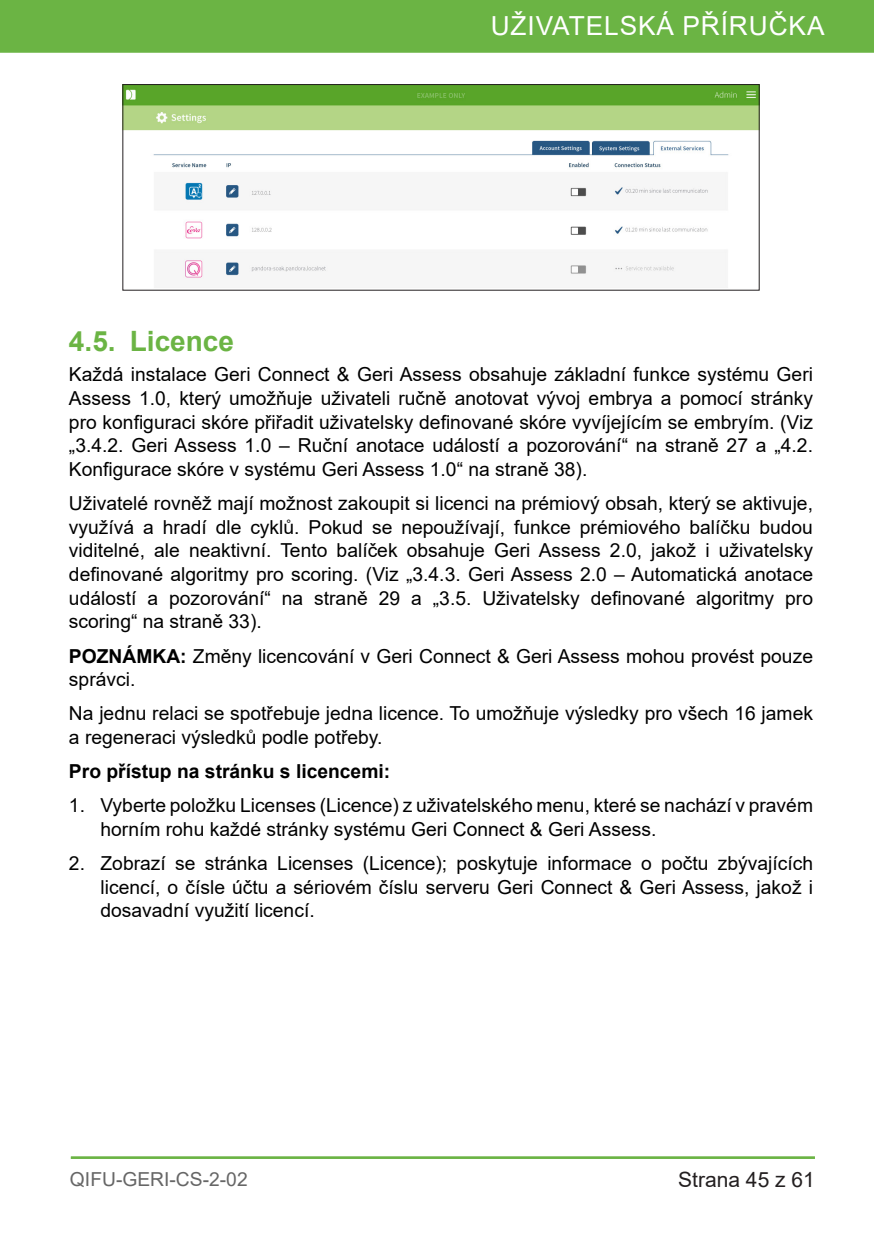
<style>
.page{position:relative;width:874px;height:1241px;background:#fff}
.page>*{position:absolute;margin:0;border:0;box-sizing:border-box;transform-origin:0 0}
.t1{font:700 28px "Arial";color:#6bb444}
.t2{font:26.25px "Arial";letter-spacing:.035em;color:#fff}
.t3{font:21px "Arial";color:#231f20}
.t4{font:19.25px/23.6px "Arial";color:#000;text-align:justify}
.t5{font:700 19.25px "Arial";color:#000}
.t6{font:19.25px "Arial";color:#666}
.s1{font-weight:700}
</style>
<div class="page">
<div style="left:0;top:0;width:873px;height:53px;background:#6bb444"></div>
<hr style="left:71px;top:1156px;width:743px;height:1px;background:#6bb444">
<hr style="left:71px;top:1157px;width:743px;height:1px;background:#6bb444">
<img style="left:124px;top:86px;width:633px;height:202px">
<div style="left:122px;top:84px;width:637px;height:206px;border:1px solid #231f20"></div>
<h2 class="t2" style="left:490px;top:7px;width:335px">UŽIVATELSKÁ PŘÍRUČKA</h2>
<p class="t1" style="left:69px;top:321px;width:166px">4.5. Licence</p>
<p class="t4" style="left:69px;top:363px;width:745px">Každá instalace Geri Connect &amp; Geri Assess obsahuje základní funkce systému Geri Assess 1.0, který umožňuje uživateli ručně anotovat vývoj embrya a pomocí stránky pro konfiguraci skóre přiřadit uživatelsky definované skóre vyvíjejícím se embryím. (Viz „3.4.2. Geri Assess 1.0 – Ruční anotace událostí a pozorování“ na straně 27 a „4.2.<br>Konfigurace skóre v systému Geri Assess 1.0“ na straně 38).</p>
<p class="t4" style="left:69px;top:491px;width:745px">Uživatelé rovněž mají možnost zakoupit si licenci na prémiový obsah, který se aktivuje, využívá a hradí dle cyklů. Pokud se nepoužívají, funkce prémiového balíčku budou viditelné, ale neaktivní. Tento balíček obsahuje Geri Assess 2.0, jakož i uživatelsky definované algoritmy pro scoring. (Viz „3.4.3. Geri Assess 2.0 – Automatická anotace událostí a pozorování“ na straně 29 a „3.5. Uživatelsky definované algoritmy pro scoring“ na straně 33).</p>
<p class="t4" style="left:69px;top:643px;width:745px"><span class="s1">POZNÁMKA:</span> Změny licencování v Geri Connect &amp; Geri Assess mohou provést pouze správci.</p>
<p class="t4" style="left:69px;top:701px;width:745px">Na jednu relaci se spotřebuje jedna licence. To umožňuje výsledky pro všech 16 jamek a regeneraci výsledků podle potřeby.</p>
<p class="t5" style="left:69px;top:757px;width:322px">Pro přístup na stránku s licencemi:</p>
<p class="t4" style="left:100px;top:793px;width:713px;text-indent:-32px">1. Vyberte položku Licenses (Licence) z uživatelského menu, které se nachází v pravém horním rohu každé stránky systému Geri Connect &amp; Geri Assess.</p>
<p class="t4" style="left:100px;top:851px;width:713px;text-indent:-32px">2. Zobrazí se stránka Licenses (Licence); poskytuje informace o počtu zbývajících licencí, o čísle účtu a sériovém číslu serveru Geri Connect &amp; Geri Assess, jakož i dosavadní využití licencí.</p>
<p class="t6" style="left:70px;top:1165px;width:179px">QIFU-GERI-CS-2-02</p>
<p class="t3" style="left:677px;top:1164px;width:138px">Strana 45 z 61</p>
</div>
